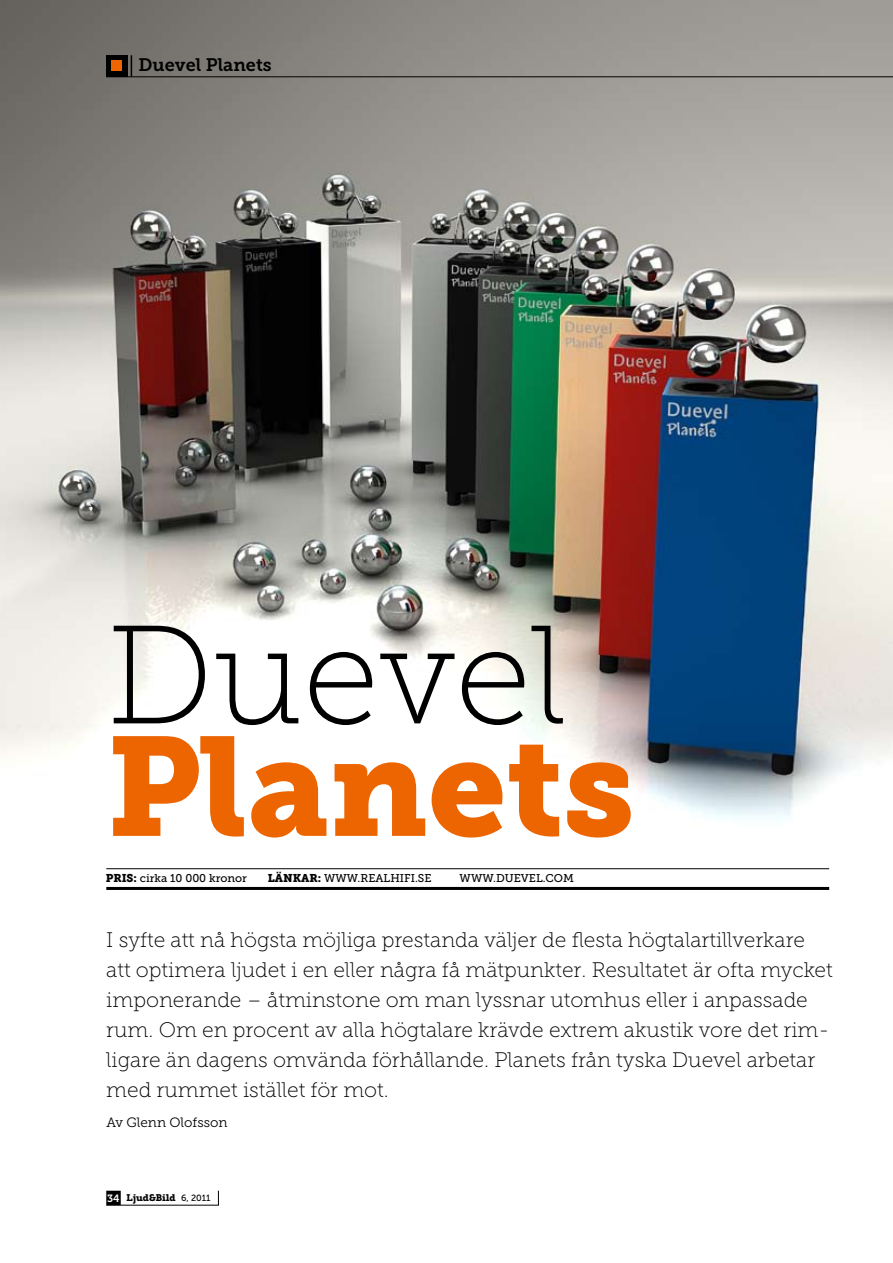
<style>
.page{position:relative;width:893px;height:1263px;background:#fff}
.page>*{position:absolute;margin:0;border:0;box-sizing:border-box;transform-origin:0 0}
.t1{font:139.5px "Museo Slab 900";color:#ec6500}
.t2{font:139.5px "Museo Slab 100";color:#000}
.t3{font:21px/30px "Museo Slab 100";color:#000}
.t4{font:18px "Museo Slab 700";color:#000}
.t5{font:13.5px "Museo Slab 300";color:#000}
.t6{font:11.25px "Museo Slab 500";color:#000}
.t7{font:10.5px "Tailor";color:#000}
.s1{font-family:"Museo Slab 900"}
.s2{font-family:"Museo Slab 700";color:#fff}
.s3{font-family:"Museo Sans 500";font-size:9px}
</style>
<div class="page">
<img style="left:0;top:0;width:893px;height:890px">
<div style="left:106px;top:55px;width:22px;height:22px;background:#000"></div>
<hr style="left:106px;top:77px;width:787px;height:1px;background:#000">
<svg style="left:131px;top:55px;width:1px;height:22px"></svg>
<div style="left:112px;top:61px;width:10px;height:10px;background:#ec6500"></div>
<svg style="left:106px;top:1190px;width:113px;height:15px"></svg>
<hr style="left:106px;top:868px;width:723px;height:1px;background:#000">
<hr style="left:106px;top:887px;width:723px;height:3px;background:#000">
<p class="t4" style="left:139px;top:55px;width:135px">Duevel Planets</p>
<h1 class="t2" style="left:106px;top:600px;width:462px">Duevel</h1>
<h1 class="t1" style="left:106px;top:706px;width:530px">Planets</h1>
<p class="t6" style="left:106px;top:872px;width:143px"><span class="s1">PRIS:</span> CIRKA 10 000 KRONOR</p>
<p class="t6" style="left:268px;top:872px;width:165px"><span class="s1">LÄNKAR:</span> WWW.REALHIFI.SE</p>
<p class="t6" style="left:460px;top:872px;width:13px">WWW</p>
<p class="t6" style="left:493px;top:872px;width:82px">.DUEVEL.COM</p>
<p class="t3" style="left:106px;top:925px;width:728px">I syfte att nå högsta möjliga prestanda väljer de flesta högtalartillverkare att optimera ljudet i en eller några få mätpunkter. Resultatet är ofta mycket imponerande – åtminstone om man lyssnar utomhus eller i anpassade rum. Om en procent av alla högtalare krävde extrem akustik vore det rim&shy;ligare än dagens omvända förhållande. Planets från tyska Duevel arbetar med rummet istället för mot.</p>
<p class="t5" style="left:106px;top:1115px;width:123px">Av Glenn Olofsson</p>
<p class="t7" style="left:107px;top:1191px;width:105px"><span class="s2">34</span> Ljud&amp;Bild <span class="s3">6, 2011</span></p>
</div>
